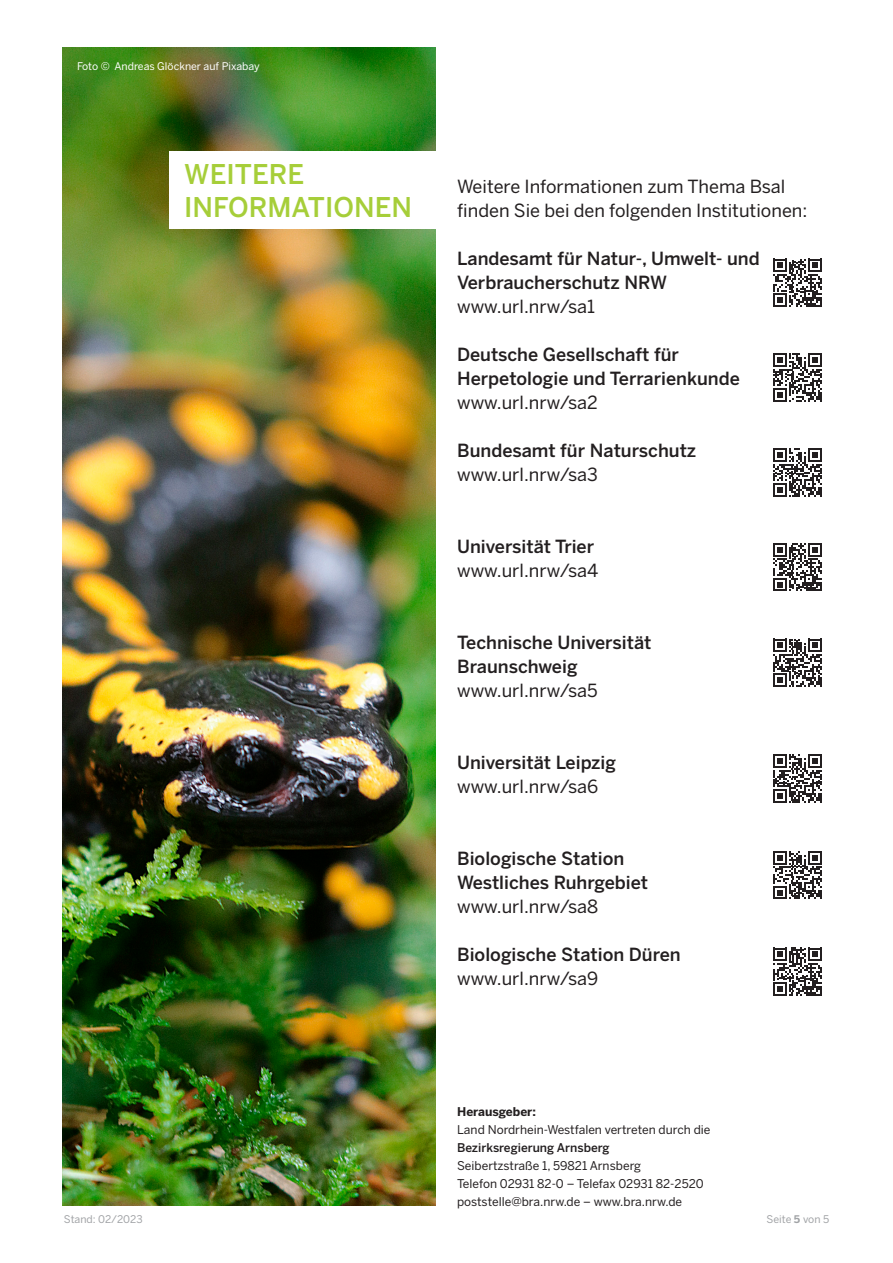
<style>
.page{position:relative;width:893px;height:1263px;background:#fff}
.page>*{position:absolute;margin:0;border:0;box-sizing:border-box;transform-origin:0 0}
.t1{font:500 27px/33px "Benton Sans";color:#a6ce39}
.t2{font:500 18px/24px "Benton Sans";color:#231f20}
.t3{font:18px/24px "Benton Sans";color:#231f20}
.t4{font:12px/18px "Benton Sans";color:#231f20}
.t5{font:500 12px "Benton Sans";color:#231f20}
.t6{font:700 12px "Benton Sans";color:#231f20}
.t7{font:10.5px "Benton Sans";color:#fff}
.t8{font:10.5px "Benton Sans";letter-spacing:-.005em;color:#a1a3a6}
.s1{font-weight:700}
</style>
<div class="page">
<img style="left:62px;top:48px;width:374px;height:1157px">
<div style="left:169px;top:151px;width:268px;height:78px;background:#fff"></div>
<svg style="left:773px;top:259px;width:48px;height:48px"></svg>
<svg style="left:773px;top:353px;width:48px;height:49px"></svg>
<svg style="left:773px;top:448px;width:48px;height:49px"></svg>
<svg style="left:773px;top:543px;width:48px;height:48px"></svg>
<svg style="left:773px;top:639px;width:48px;height:48px"></svg>
<svg style="left:773px;top:851px;width:48px;height:48px"></svg>
<svg style="left:773px;top:947px;width:48px;height:49px"></svg>
<svg style="left:773px;top:754px;width:48px;height:49px"></svg>
<p class="t7" style="left:77px;top:60px;width:184px">Foto © Andreas Glöckner auf Pixabay</p>
<h1 class="t1" style="left:184px;top:157px;width:229px">WEITERE<br>INFORMATIONEN</h1>
<p class="t3" style="left:457px;top:174px;width:352px">Weitere Informationen zum Thema Bsal finden Sie bei den folgenden Institutionen:</p>
<p class="t2" style="left:457px;top:246px;width:304px">Landesamt für Natur-, Umwelt- und<br>Verbraucherschutz NRW</p>
<p class="t3" style="left:457px;top:294px;width:139px">www.url.nrw/sa1</p>
<p class="t2" style="left:457px;top:342px;width:284px">Deutsche Gesellschaft für<br>Herpetologie und Terrarienkunde</p>
<p class="t3" style="left:457px;top:390px;width:142px">www.url.nrw/sa2</p>
<p class="t2" style="left:457px;top:438px;width:241px">Bundesamt für Naturschutz</p>
<p class="t3" style="left:457px;top:462px;width:142px">www.url.nrw/sa3</p>
<p class="t2" style="left:457px;top:534px;width:139px">Universität Trier</p>
<p class="t3" style="left:457px;top:558px;width:143px">www.url.nrw/sa4</p>
<p class="t2" style="left:457px;top:630px;width:196px">Technische Universität<br>Braunschweig</p>
<p class="t3" style="left:457px;top:678px;width:142px">www.url.nrw/sa5</p>
<p class="t2" style="left:457px;top:750px;width:160px">Universität Leipzig</p>
<p class="t3" style="left:457px;top:774px;width:143px">www.url.nrw/sa6</p>
<p class="t2" style="left:457px;top:846px;width:193px">Biologische Station<br>Westliches Ruhrgebiet</p>
<p class="t3" style="left:457px;top:894px;width:143px">www.url.nrw/sa8</p>
<p class="t2" style="left:457px;top:942px;width:225px">Biologische Station Düren</p>
<p class="t3" style="left:457px;top:966px;width:143px">www.url.nrw/sa9</p>
<p class="t6" style="left:457px;top:1104px;width:80px">Herausgeber:</p>
<p class="t4" style="left:457px;top:1120px;width:255px">Land Nordrhein-Westfalen vertreten durch die</p>
<p class="t5" style="left:457px;top:1140px;width:154px">Bezirksregierung Arnsberg</p>
<p class="t4" style="left:457px;top:1156px;width:248px">Seibertzstraße 1, 59821 Arnsberg<br>Telefon 02931 82-0 – Telefax 02931 82-2520 poststelle@bra.nrw.de – www.bra.nrw.de</p>
<p class="t8" style="left:64px;top:1213px;width:80px">Stand: 02/2023</p>
<p class="t8" style="left:767px;top:1213px;width:64px">Seite <span class="s1">5</span> von 5</p>
</div>
